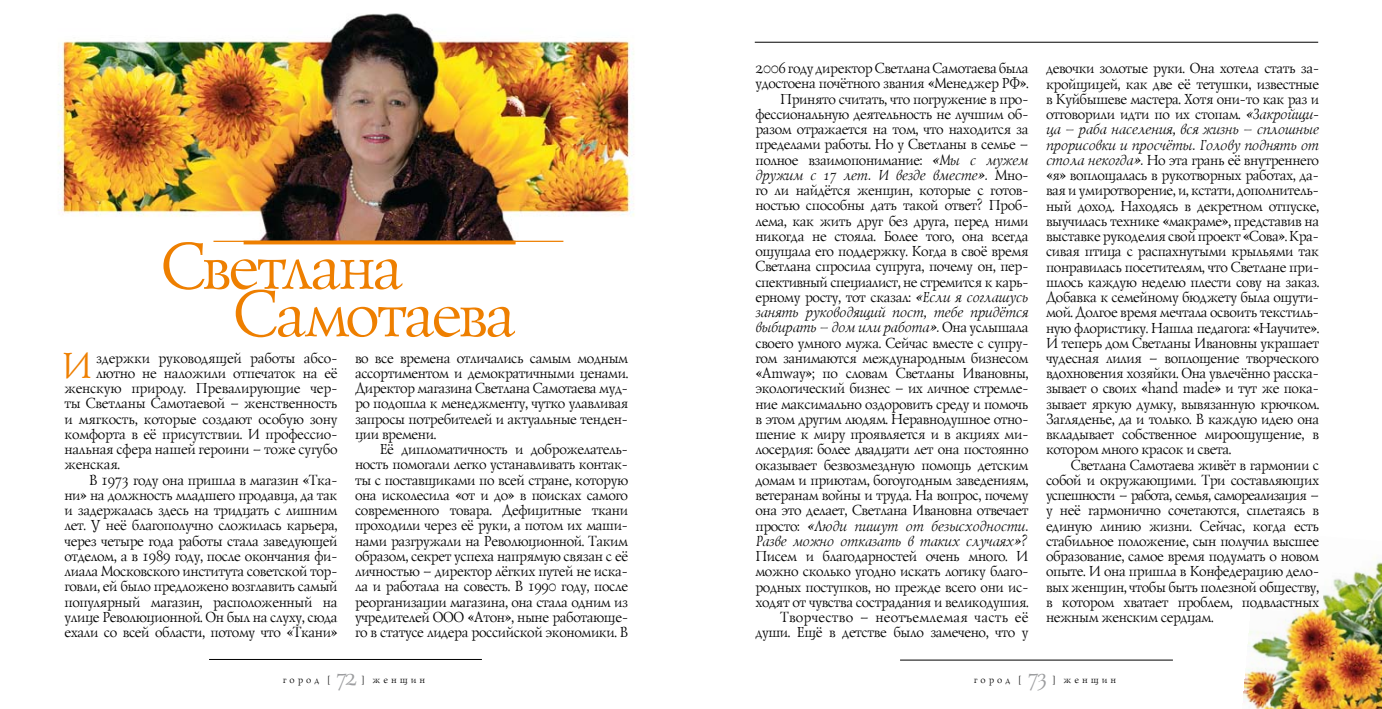
<style>
.page{position:relative;width:1382px;height:709px;background:#fff}
.page>*{position:absolute;margin:0;border:0;box-sizing:border-box;transform-origin:0 0}
.t1{font:67.5px/47.5px "Lazurski Exp Od CTT";letter-spacing:-.025em;color:#ee7f00;scale:.96 1}
.t2{font:37.5px "Lazurski Exp Od CTT";color:#ee7f00;scale:.96 1}
.t3{font:22.5px "Lazurski Exp Od CTT";color:#9c9d9f}
.t4{font:15px/15.2px "Lazurski Exp Od CTT";letter-spacing:-.01em;color:#000;text-align:justify;scale:.96 1}
.t5{font:10px "Lazurski Exp Od CTT";letter-spacing:.35em;color:#000;scale:.96 1}
.s1{font-style:italic}
</style>
<div class="page">
<img style="left:1243px;top:557px;width:139px;height:152px">
<hr style="left:209px;top:659px;width:273px;height:1px;background:#000">
<hr style="left:755px;top:42px;width:563px;height:1px;background:#000">
<hr style="left:900px;top:659px;width:273px;height:1px;background:#000">
<img style="left:58px;top:13px;width:576px;height:228px">
<hr style="left:213px;top:241px;width:350px;height:1px;background:#ee7f00">
<hr style="left:244px;top:241px;width:272px;height:3px;background:#ee7f00">
<h1 class="t1" style="left:230px;top:240px;width:294px;text-indent:-72px">Светлана<br>Самотаева</h1>
<p class="t4" style="left:95px;top:349px;width:253px">здержки руководящей работы абсо-</p>
<p class="t4" style="left:95px;top:365px;width:253px">лютно не наложили отпечаток на её</p>
<p class="t4" style="left:64px;top:380px;width:286px">женскую природу. Превалирующие чер-</p>
<p class="t4" style="left:64px;top:395px;width:286px">ты Светланы Самотаевой – женственность</p>
<p class="t4" style="left:64px;top:410px;width:286px">и мягкость, которые создают особую зону</p>
<p class="t4" style="left:64px;top:426px;width:286px">комфорта в её присутствии. И профессио-</p>
<p class="t4" style="left:64px;top:441px;width:286px">нальная сфера нашей героини – тоже сугубо</p>
<p class="t4" style="left:64px;top:456px;width:59px">женская.</p>
<p class="t4" style="left:89px;top:471px;width:260px">В 1973 году она пришла в магазин «Тка-</p>
<p class="t4" style="left:64px;top:487px;width:286px">ни» на должность младшего продавца, да так</p>
<p class="t4" style="left:64px;top:502px;width:286px">и задержалась здесь на тридцать с лишним</p>
<p class="t4" style="left:64px;top:517px;width:286px">лет. У неё благополучно сложилась карьера,</p>
<p class="t4" style="left:64px;top:532px;width:286px">через четыре года работы стала заведующей</p>
<p class="t4" style="left:64px;top:547px;width:286px">отделом, а в 1989 году, после окончания фи-</p>
<p class="t4" style="left:64px;top:563px;width:286px">лиала Московского института советской тор-</p>
<p class="t4" style="left:64px;top:578px;width:286px">говли, ей было предложено возглавить самый</p>
<p class="t4" style="left:64px;top:593px;width:286px">популярный магазин, расположенный на</p>
<p class="t4" style="left:64px;top:608px;width:286px">улице Революционной. Он был на слуху, сюда</p>
<p class="t4" style="left:64px;top:624px;width:286px">ехали со всей области, потому что «Ткани»</p>
<h2 class="t2" style="left:60px;top:340px;width:33px">И</h2>
<p class="t4" style="left:354px;top:349px;width:286px">во все времена отличались самым модным ассортиментом и демократичными ценами.<br>Директор магазина Светлана Самотаева муд&shy;ро подошла к менеджменту, чутко улавливая запросы потребителей и актуальные тенден&shy;ции времени.</p>
<p class="t4" style="left:354px;top:441px;width:286px;text-indent:25px">Её дипломатичность и доброжелатель&shy;ность помогали легко устанавливать контак&shy;ты с поставщиками по всей стране, которую она исколесила «от и до» в поисках самого современного товара. Дефицитные ткани проходили через её руки, а потом их маши&shy;нами разгружали на Революционной. Таким образом, секрет успеха напрямую связан с её личностью – директор лёгких путей не иска&shy;ла и работала на совесть. В 1990 году, после реорганизации магазина, она стала одним из учредителей ООО «Атон», ныне работающе&shy;го в статусе лидера российской экономики. В</p>
<p class="t4" style="left:755px;top:60px;width:286px;text-align:right">2006 году директор Светлана Самотаева была удостоена почётного звания «Менеджер РФ».<br>Принято считать, что погружение в про&shy;фессиональную деятельность не лучшим об&shy;разом отражается на том, что находится за пределами работы. Но у Светланы в семье – полное взаимопонимание: <span class="s1">«Мы с мужем дружим с 17 лет. И везде вместе».</span> Мно&shy;го ли найдётся женщин, которые с готов&shy;ностью способны дать такой ответ? Проб&shy;лема, как жить друг без друга, перед ними никогда не стояла. Более того, она всегда ощущала его поддержку. Когда в своё время Светлана спросила супруга, почему он, пер&shy;спективный специалист, не стремится к карь&shy;ерному росту, тот сказал: <span class="s1">«Если я соглашусь занять руководящий пост, тебе придётся выбирать – дом или работа».</span> Она услышала своего умного мужа. Сейчас вместе с супру&shy;гом занимаются международным бизнесом «Amway»; по словам Светланы Ивановны, экологический бизнес – их личное стремле&shy;ние максимально оздоровить среду и помочь в этом другим людям. Неравнодушное отно&shy;шение к миру проявляется и в акциях ми&shy;лосердия: более двадцати лет она постоянно оказывает безвозмездную помощь детским домам и приютам, богоугодным заведениям, ветеранам войны и труда. На вопрос, почему она это делает, Светлана Ивановна отвечает просто: <span class="s1">«Люди пишут от безысходности.<br>Разве можно отказать в таких случаях»?</span></p>
<p class="t4" style="left:755px;top:548px;width:286px;text-align:right">Писем и благодарностей очень много. И можно сколько угодно искать логику благо&shy;родных поступков, но прежде всего они ис&shy;ходят от чувства сострадания и великодушия.<br>Творчество – неотъемлемая часть её души. Ещё в детстве было замечено, что у</p>
<p class="t4" style="left:1045px;top:60px;width:286px">девочки золотые руки. Она хотела стать за&shy;кройщицей, как две её тетушки, известные в Куйбышеве мастера. Хотя они-то как раз и отговорили идти по их стопам. <span class="s1">«Закройщи&shy;ца – раба населения, вся жизнь – сплошные прорисовки и просчёты. Голову поднять от стола некогда».</span> Но эта грань её внутреннего «я» воплощалась в рукотворных работах, да&shy;вая и умиротворение, и, кстати, дополнитель&shy;ный доход. Находясь в декретном отпуске, выучилась технике «макраме», представив на выставке рукоделия свой проект «Сова». Кра&shy;сивая птица с распахнутыми крыльями так понравилась посетителям, что Светлане при&shy;шлось каждую неделю плести сову на заказ.<br>Добавка к семейному бюджету была ощути&shy;мой. Долгое время мечтала освоить текстиль&shy;ную флористику. Нашла педагога: «Научите».<br>И теперь дом Светланы Ивановны украшает чудесная лилия – воплощение творческого вдохновения хозяйки. Она увлечённо расска&shy;зывает о своих «hand made» и тут же пока&shy;зывает яркую думку, вывязанную крючком.<br>Загляденье, да и только. В каждую идею она вкладывает собственное мироощущение, в котором много красок и света.</p>
<p class="t4" style="left:1045px;top:456px;width:286px;text-indent:25px">Светлана Самотаева живёт в гармонии с собой и окружающими. Три составляющих успешности – работа, семья, самореализация – у неё гармонично сочетаются, сплетаясь в единую линию жизни. Сейчас, когда есть стабильное положение, сын получил высшее образование, самое время подумать о новом опыте. И она пришла в Конфедерацию дело&shy;вых женщин, чтобы быть полезной обществу, в котором хватает проблем, подвластных нежным женским сердцам.</p>
<h3 class="t3" style="left:335px;top:662px;width:23px">72</h3>
<p class="t5" style="left:973px;top:672px;width:51px">город [</p>
<p class="t5" style="left:1052px;top:672px;width:68px">] женщин</p>
<h3 class="t3" style="left:1026px;top:662px;width:22px">73</h3>
<p class="t5" style="left:282px;top:672px;width:51px">город [</p>
<p class="t5" style="left:361px;top:672px;width:68px">] женщин</p>
</div>
